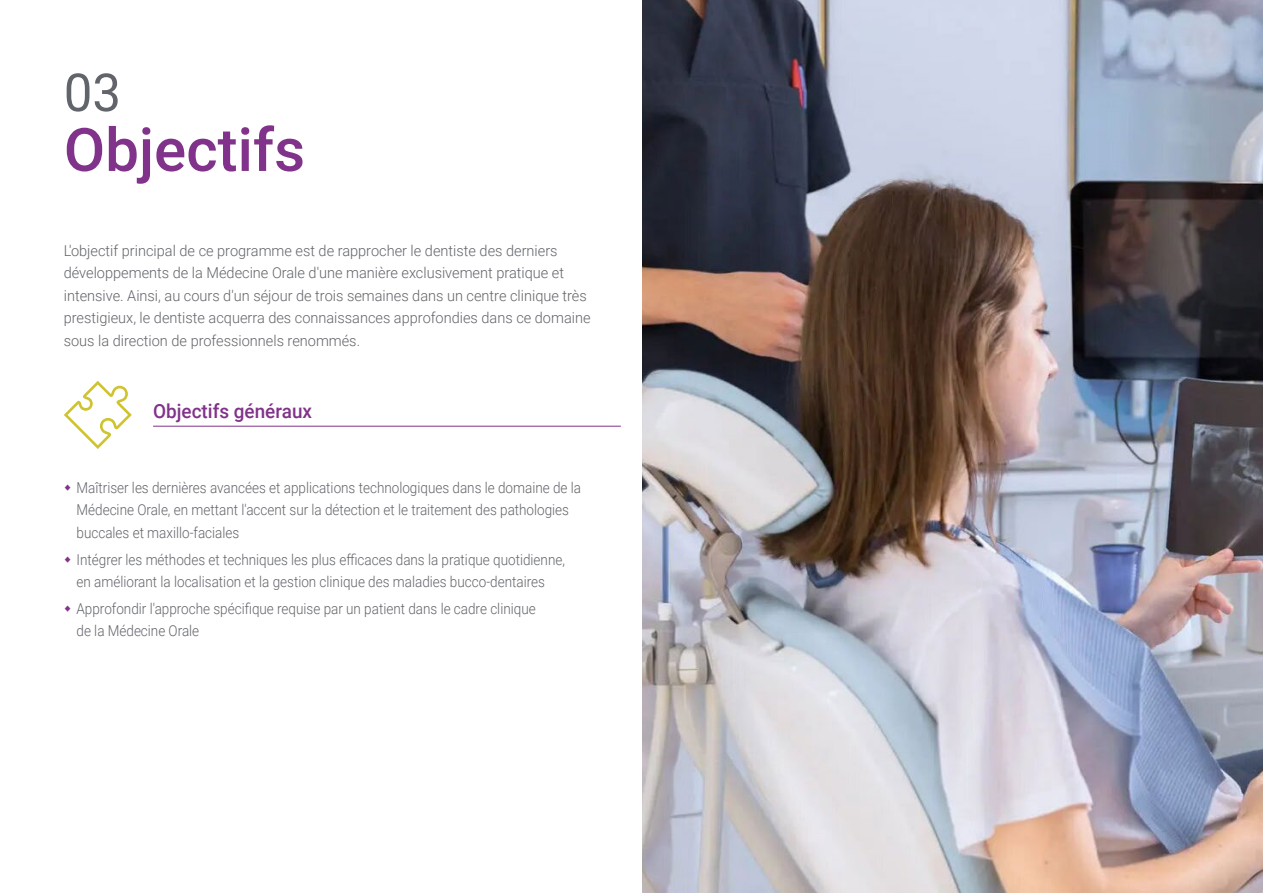
<style>
.page{position:relative;width:1263px;height:893px;background:#fff}
.page>*{position:absolute;margin:0;border:0;box-sizing:border-box;transform-origin:0 0}
.t1{font:500 60px "Roboto";color:#81328a}
.t2{font:52.5px "Roboto";color:#61646a}
.t3{font:500 19.5px "Roboto";color:#81328a}
.t4{font:300 15px/22.5px "Roboto";color:#61646a;scale:.9 1}
.t5{font:300 15px/22.5px "Roboto";color:#61646a}
</style>
<div class="page">
<hr style="left:153px;top:426px;width:468px;height:1px;background:#81328a">
<svg style="left:64px;top:381px;width:68px;height:68px"></svg>
<img style="left:642px;top:0;width:621px;height:893px">
<h2 class="t2" style="left:64px;top:56px;width:59px">03</h2>
<h1 class="t1" style="left:64px;top:108px;width:243px">Objectifs</h1>
<p class="t5" style="left:64px;top:239px;width:528px">L'objectif principal de ce programme est de rapprocher le dentiste des derniers développements de la Médecine Orale d'une manière exclusivement pratique et intensive. Ainsi, au cours d'un séjour de trois semaines dans un centre clinique très prestigieux, le dentiste acquerra des connaissances approfondies dans ce domaine sous la direction de professionnels renommés.</p>
<h3 class="t3" style="left:153px;top:397px;width:160px">Objectifs généraux</h3>
<p class="t4" style="left:77px;top:476px;width:562px">Maîtriser les dernières avancées et applications technologiques dans le domaine de la<br>Médecine Orale, en mettant l'accent sur la détection et le traitement des pathologies buccales et maxillo-faciales</p>
<p class="t4" style="left:77px;top:548px;width:544px">Intégrer les méthodes et techniques les plus efficaces dans la pratique quotidienne, en améliorant la localisation et la gestion clinique des maladies bucco-dentaires</p>
<p class="t4" style="left:77px;top:597px;width:512px">Approfondir l'approche spécifique requise par un patient dans le cadre clinique de la Médecine Orale</p>
</div>
